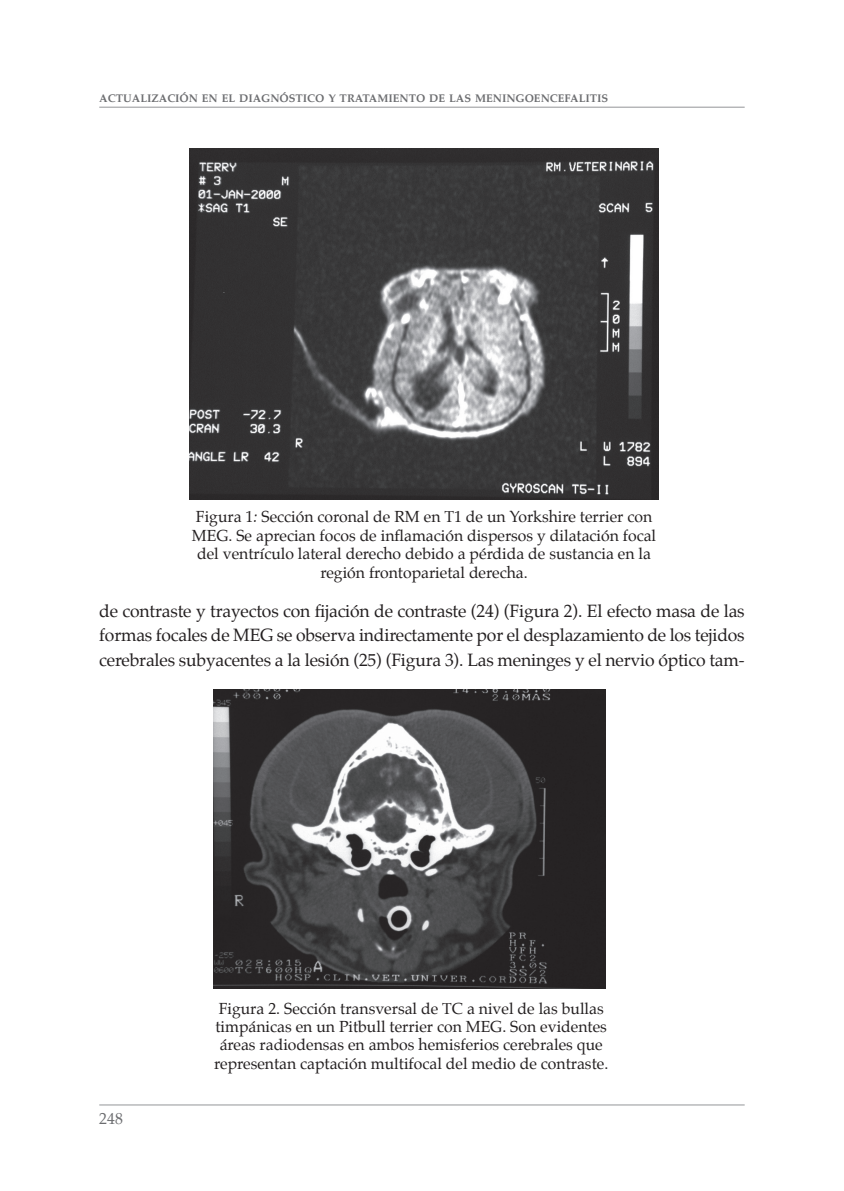
<style>
.page{position:relative;width:844px;height:1191px;background:#fff}
.page>*{position:absolute;margin:0;border:0;box-sizing:border-box;transform-origin:0 0}
.t1{font:17.5px/24.5px "Palatino";letter-spacing:-.01em;color:#231f20;text-align:justify}
.t2{font:15.75px/18.4px "Palatino";color:#231f20;text-align:center}
.t3{font:15.75px "Palatino";color:#6c6d70}
.t4{font:700 11.03px "Palatino";color:#6c6d70}
.s1{font-style:italic}
</style>
<div class="page">
<hr style="left:99px;top:107px;width:645px;height:1px;background:#939598">
<hr style="left:99px;top:1104px;width:645px;height:1px;background:#939598">
<img style="left:190px;top:149px;width:468px;height:350px">
<img style="left:213px;top:690px;width:392px;height:298px">
<p class="t4" style="left:99px;top:93px;width:510px">ACTUALIZACIÓN EN EL DIAGNÓSTICO Y TRATAMIENTO DE LAS MENINGOENCEFALITIS</p>
<p class="t2" style="left:192px;top:509px;width:465px">Figura 1<span class="s1">:</span> Sección coronal de RM en T1 de un Yorkshire terrier con MEG. Se aprecian focos de inflamación dispersos y dilatación focal del ventrículo lateral derecho debido a pérdida de sustancia en la región frontoparietal derecha.</p>
<p class="t1" style="left:99px;top:599px;width:646px">de contraste y trayectos con fijación de contraste (24) (Figura 2). El efecto masa de las formas focales de MEG se observa indirectamente por el desplazamiento de los tejidos cerebrales subyacentes a la lesión (25) (Figura 3). Las meninges y el nervio óptico tam-</p>
<p class="t3" style="left:99px;top:1111px;width:25px">248</p>
<p class="t2" style="left:214px;top:1000px;width:395px">Figura 2. Sección transversal de TC a nivel de las bullas timpánicas en un Pitbull terrier con MEG. Son evidentes áreas radiodensas en ambos hemisferios cerebrales que representan captación multifocal del medio de contraste.</p>
</div>
